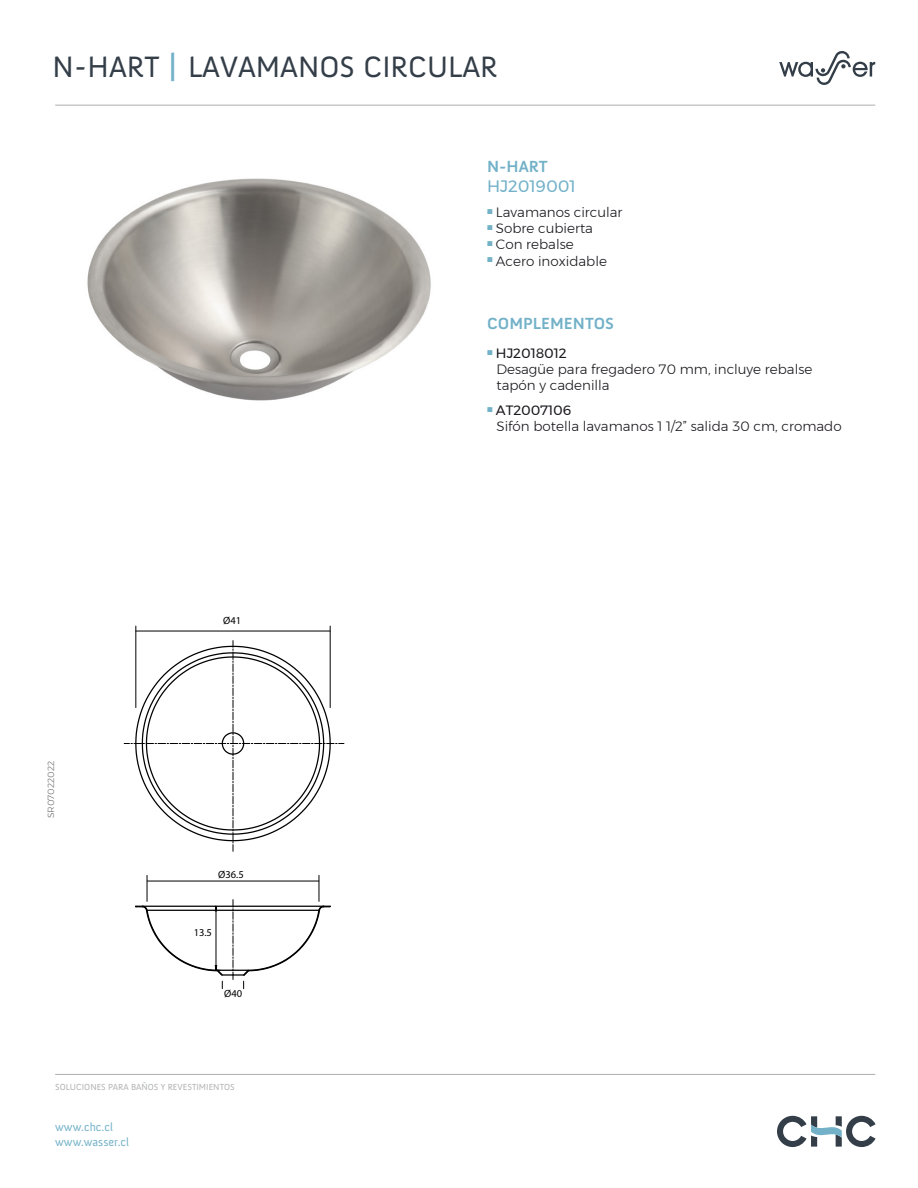
<style>
.page{position:relative;width:918px;height:1188px;background:#fff}
.page>*{position:absolute;margin:0;border:0;box-sizing:border-box;transform-origin:0 0}
.t1{font:30.15px "Anivers SC";color:#343e48}
.t2{font:700 16.5px "Anivers";color:#72b1c8}
.t3{font:16.5px "Montserrat";color:#72b1c8}
.t4{font:300 13.5px/16.2px "Montserrat";color:#1a171c}
.t5{font:13.5px "Montserrat";color:#1a171c}
.t6{font:12px/14.4px "Anivers";color:#72b1c8}
.t7{font:10.5px "Myriad Pro";color:#000}
.t8{font:10.5px/16.2px "Arial";color:#72b1c8;text-align:justify}
.t9{font:9px "Anivers";color:#b1b2b4}
.t10{font:300 9px "Montserrat";color:#707172}
.s1{font-size:36px;color:#72b1c8}
</style>
<div class="page">
<svg style="left:779px;top:51px;width:96px;height:34px"></svg>
<hr style="left:55px;top:105px;width:820px;height:1px;background:#b1b2b4">
<hr style="left:55px;top:1074px;width:820px;height:1px;background:#b1b2b4">
<svg style="left:777px;top:1116px;width:99px;height:31px"></svg>
<img style="left:87px;top:178px;width:344px;height:223px">
<svg style="left:124px;top:641px;width:220px;height:210px"></svg>
<hr style="left:136px;top:626px;width:1px;height:82px;background:#000">
<hr style="left:330px;top:626px;width:1px;height:82px;background:#000">
<hr style="left:136px;top:631px;width:194px;height:1px;background:#000">
<svg style="left:135px;top:875px;width:196px;height:114px"></svg>
<h1 class="t1" style="left:53px;top:56px;width:447px">N-HART <span class="s1">|</span> LAVAMANOS CIRCULAR</h1>
<p class="t2" style="left:487px;top:157px;width:62px">N-HART</p>
<p class="t3" style="left:487px;top:177px;width:90px">HJ2019001</p>
<p class="t4" style="left:496px;top:205px;width:128px">Lavamanos circular<br>Sobre cubierta<br>Con rebalse<br>Acero inoxidable</p>
<p class="t8" style="left:487px;top:202px;width:8px">■ ■ ■</p>
<p class="t8" style="left:487px;top:250px;width:8px">■</p>
<p class="t10" style="left:47px;top:818px;width:58px;rotate:-90deg">SR07022022</p>
<p class="t7" style="left:223px;top:615px;width:20px">Ø41</p>
<p class="t7" style="left:218px;top:868px;width:27px">Ø36.5</p>
<p class="t7" style="left:194px;top:926px;width:20px">13.5</p>
<p class="t7" style="left:224px;top:987px;width:20px">Ø40</p>
<p class="t9" style="left:55px;top:1081px;width:181px">SOLUCIONES PARA BAÑOS Y REVESTIMIENTOS</p>
<p class="t6" style="left:55px;top:1120px;width:75px">www.chc.cl www.wasser.cl</p>
<p class="t2" style="left:487px;top:313px;width:129px">COMPLEMENTOS</p>
<p class="t4" style="left:496px;top:361px;width:317px">Desagüe para fregadero 70 mm, incluye rebalse tapón y cadenilla</p>
<p class="t4" style="left:496px;top:419px;width:347px">Sifón botella lavamanos 1 1/2” salida 30 cm, cromado</p>
<p class="t5" style="left:496px;top:345px;width:72px">HJ2018012</p>
<p class="t8" style="left:487px;top:343px;width:8px">■</p>
<p class="t5" style="left:496px;top:403px;width:77px">AT2007106</p>
<p class="t8" style="left:487px;top:400px;width:8px">■</p>
</div>
